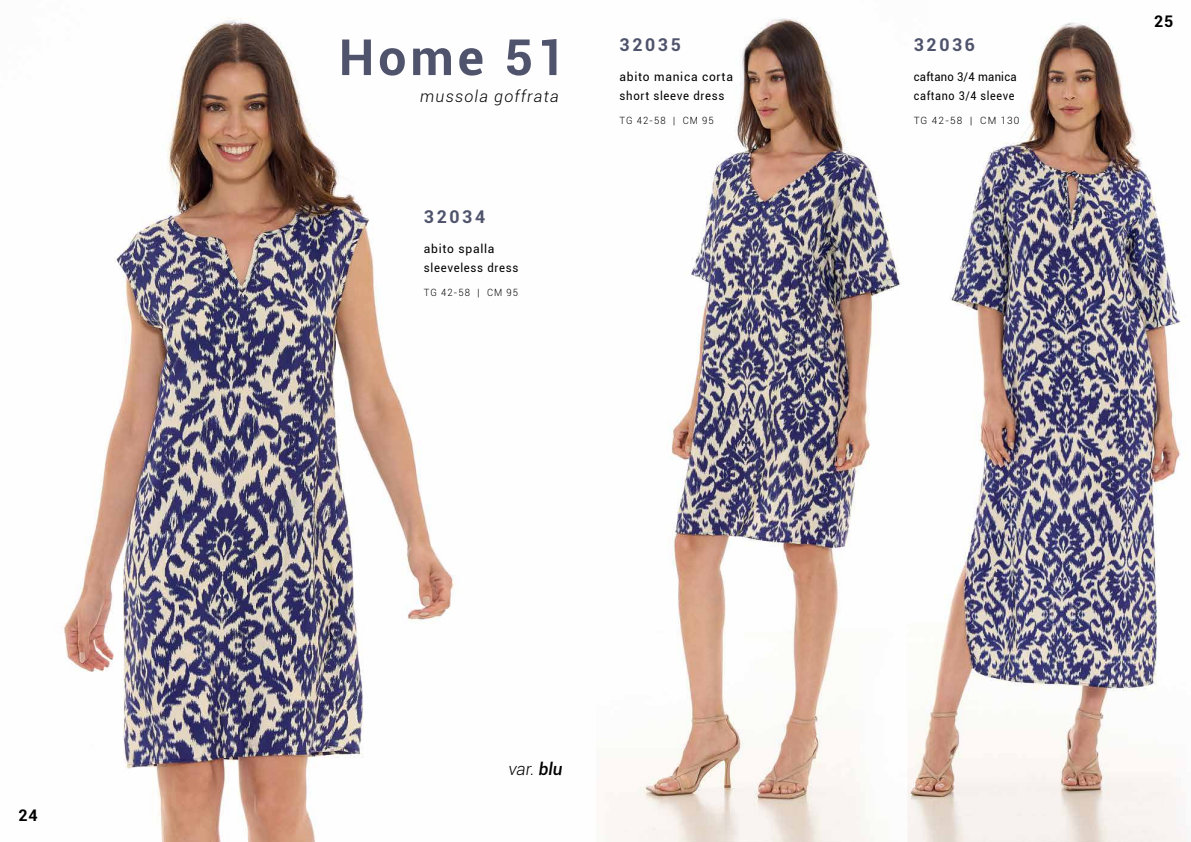
<style>
.page{position:relative;width:1191px;height:842px;background:#fff}
.page>*{position:absolute;margin:0;border:0;box-sizing:border-box;transform-origin:0 0}
.t1{font:700 50px "Roboto";letter-spacing:.08em;color:#4f536c}
.t2{font:700 17.7px "Roboto";letter-spacing:.15em;color:#4f536c}
.t3{font:italic 300 17.1px "Roboto";color:#000}
.t4{font:italic 300 16px "Roboto";letter-spacing:.075em;color:#000}
.t5{font:700 16px "Roboto";color:#000}
.t6{font:12px/19px "Roboto";letter-spacing:.06em;color:#000}
.t7{font:12px/19px "Roboto";letter-spacing:.035em;color:#000;scale:.94 1}
.t8{font:300 10px "Roboto";letter-spacing:.1em;color:#000;scale:.95 1}
.t9{font:300 10px "Roboto";letter-spacing:.1em;color:#000}
.s1{font-weight:500}
</style>
<div class="page">
<img style="left:62px;top:17px;width:839px;height:825px">
<img style="left:907px;top:22px;width:279px;height:820px">
<h3 class="t5" style="left:18px;top:804px;width:21px">24</h3>
<h1 class="t1" style="left:339px;top:22px;width:228px">Home 51</h1>
<h3 class="t4" style="left:420px;top:86px;width:140px">mussola goffrata</h3>
<h2 class="t2" style="left:424px;top:204px;width:63px">32034</h2>
<p class="t6" style="left:424px;top:239px;width:96px">abito spalla sleeveless dress</p>
<p class="t8" style="left:424px;top:285px;width:100px">TG 42-58 | CM 95</p>
<h2 class="t2" style="left:619px;top:32px;width:63px">32035</h2>
<p class="t6" style="left:619px;top:66px;width:115px">abito manica corta short sleeve dress</p>
<p class="t8" style="left:619px;top:113px;width:100px">TG 42-58 | CM 95</p>
<h2 class="t2" style="left:913px;top:32px;width:63px">32036</h2>
<p class="t7" style="left:913px;top:66px;width:111px">caftano 3/4 manica caftano 3/4 sleeve</p>
<p class="t9" style="left:913px;top:113px;width:107px">TG 42-58 | CM 130</p>
<h3 class="t5" style="left:1154px;top:10px;width:21px">25</h3>
<h3 class="t3" style="left:508px;top:757px;width:56px">var. <span class="s1">blu</span></h3>
</div>
